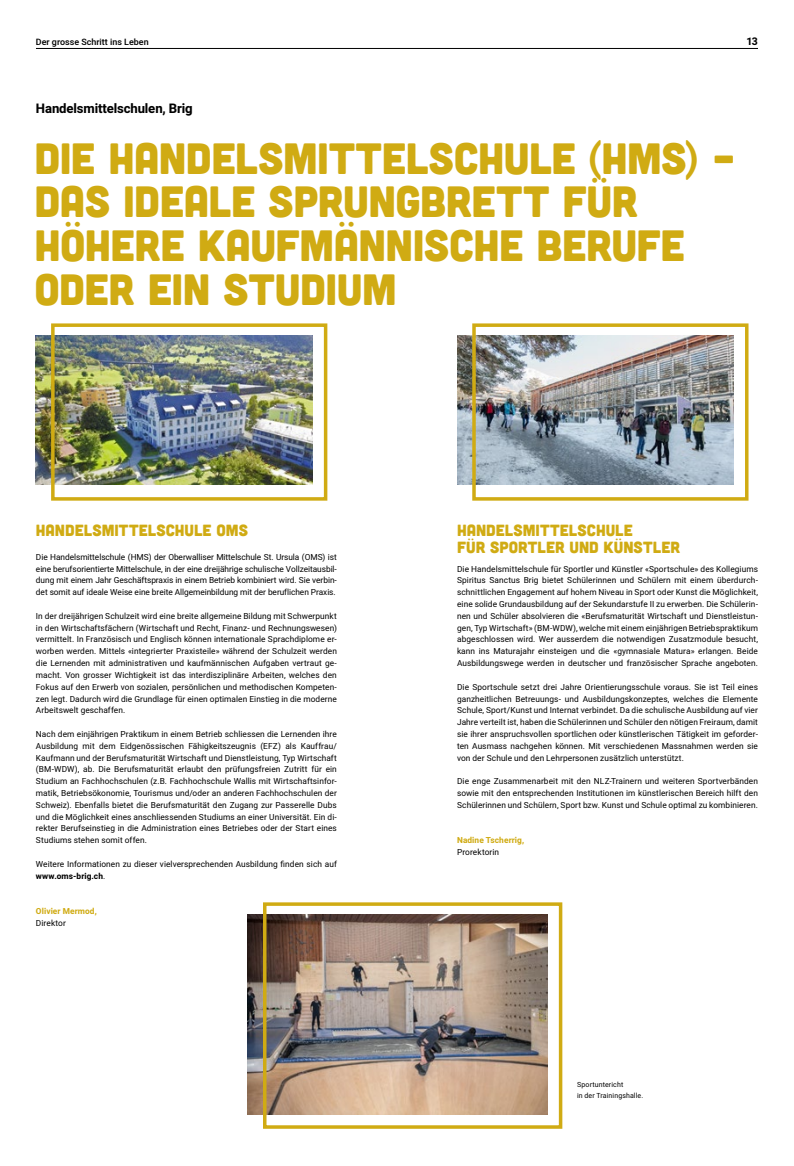
<style>
.page{position:relative;width:794px;height:1166px;background:#fff}
.page>*{position:absolute;margin:0;border:0;box-sizing:border-box;transform-origin:0 0}
.Titel_1{font:43.75px/43.8px "Cubano";letter-spacing:-.01em;color:#d0ab13}
.Untertitel{font:16.19px/16.6px "Cubano";color:#d0ab13}
.Lead{font:700 13.12px "Heebo";letter-spacing:-.01em;color:#000}
.t1{font:700 10.5px "Heebo";color:#000}
.t2{font:500 8.75px "Heebo";color:#000}
.Grundtext{font:8.31px/11.8px "Heebo";letter-spacing:.01em;color:#000;text-align:justify}
.Grundtext-2{font:700 8.31px "Heebo";letter-spacing:.01em;color:#d0ab13}
.Text_Foto_Nachweis{font:7px/11.4px "Heebo";letter-spacing:.015em;color:#000}
.s1{font-weight:700}
</style>
<div class="page">
<hr style="left:36px;top:48px;width:722px;height:1px;background:#000">
<img style="left:248px;top:914px;width:299px;height:200px">
<div style="left:263px;top:902px;width:299px;height:227px;border:4px solid #d0ab13"></div>
<img style="left:45px;top:335px;width:267px;height:149px">
<img style="left:457px;top:335px;width:276px;height:149px">
<div style="left:51px;top:323px;width:276px;height:178px;border:4px solid #d0ab13"></div>
<div style="left:472px;top:323px;width:276px;height:178px;border:4px solid #d0ab13"></div>
<div style="left:0;top:0;width:45px;height:1129px;background:#fff"></div>
<p class="t2" style="left:36px;top:35px;width:114px">Der grosse Schritt ins Leben</p>
<p class="t1" style="left:746px;top:34px;width:13px">13</p>
<p class="Lead" style="left:36px;top:99px;width:158px">Handelsmittelschulen, Brig</p>
<p class="Titel_1" style="left:34px;top:134px;width:704px">DIE HANDELSMITTELSCHULE (HMS) –<br>DAS IDEALE SPRUNGBRETT FÜR<br>HÖHERE KAUFMÄNNISCHE BERUFE<br>ODER EIN STUDIUM</p>
<p class="Untertitel" style="left:36px;top:521px;width:213px">HANDELSMITTELSCHULE OMS</p>
<p class="Grundtext" style="left:36px;top:551px;width:302px">Die Handelsmittelschule (HMS) der Oberwalliser Mittelschule St. Ursula (OMS) ist eine berufsorientierte Mittelschule, in der eine dreijährige schulische Vollzeitausbil&shy;dung mit einem Jahr Geschäftspraxis in einem Betrieb kombiniert wird. Sie verbin&shy;det somit auf ideale Weise eine breite Allgemeinbildung mit der beruflichen Praxis.</p>
<p class="Grundtext" style="left:36px;top:610px;width:302px">In der dreijährigen Schulzeit wird eine breite allgemeine Bildung mit Schwerpunkt in den Wirtschaftsfächern (Wirtschaft und Recht, Finanz- und Rechnungswesen) vermittelt. In Französisch und Englisch können internationale Sprachdiplome er&shy;worben werden. Mittels «integrierter Praxisteile» während der Schulzeit werden die Lernenden mit administrativen und kaufmännischen Aufgaben vertraut ge&shy;macht. Von grosser Wichtigkeit ist das interdisziplinäre Arbeiten, welches den Fokus auf den Erwerb von sozialen, persönlichen und methodischen Kompeten&shy;zen legt. Dadurch wird die Grundlage für einen optimalen Einstieg in die moderne Arbeitswelt geschaffen.</p>
<p class="Grundtext" style="left:36px;top:728px;width:302px">Nach dem einjährigen Praktikum in einem Betrieb schliessen die Lernenden ihre Ausbildung mit dem Eidgenössischen Fähigkeitszeugnis (EFZ) als Kauffrau/ Kaufmann und der Berufsmaturität Wirtschaft und Dienstleistung, Typ Wirtschaft (BM-WDW), ab. Die Berufsmaturität erlaubt den prüfungsfreien Zutritt für ein Studium an Fachhochschulen (z.B. Fachhochschule Wallis mit Wirtschaftsinfor&shy;matik, Betriebsökonomie, Tourismus und/oder an anderen Fachhochschulen der Schweiz). Ebenfalls bietet die Berufsmaturität den Zugang zur Passerelle Dubs und die Möglichkeit eines anschliessenden Studiums an einer Universität. Ein di&shy;rekter Berufseinstieg in die Administration eines Betriebes oder der Start eines Studiums stehen somit offen.</p>
<p class="Grundtext" style="left:36px;top:858px;width:302px">Weitere Informationen zu dieser vielversprechenden Ausbildung finden sich auf <span class="s1">www.oms-brig.ch</span>.</p>
<p class="Grundtext-2" style="left:36px;top:905px;width:62px">Olivier Mermod,</p>
<p class="Grundtext" style="left:36px;top:917px;width:31px">Direktor</p>
<p class="Untertitel" style="left:457px;top:521px;width:224px">HANDELSMITTELSCHULE<br>FÜR SPORTLER UND KÜNSTLER</p>
<p class="Grundtext" style="left:457px;top:563px;width:302px">Die Handelsmittelschule für Sportler und Künstler «Sportschule» des Kollegiums Spiritus Sanctus Brig bietet Schülerinnen und Schülern mit einem überdurch&shy;schnittlichen Engagement auf hohem Niveau in Sport oder Kunst die Möglichkeit, eine solide Grundausbildung auf der Sekundarstufe II zu erwerben. Die Schülerin&shy;nen und Schüler absolvieren die «Berufsmaturität Wirtschaft und Dienstleistun&shy;gen, Typ Wirtschaft» (BM-WDW), welche mit einem einjährigen Betriebspraktikum abgeschlossen wird. Wer ausserdem die notwendigen Zusatzmodule besucht, kann ins Maturajahr einsteigen und die «gymnasiale Matura» erlangen. Beide Ausbildungswege werden in deutscher und französischer Sprache angeboten.</p>
<p class="Grundtext" style="left:457px;top:681px;width:302px">Die Sportschule setzt drei Jahre Orientierungsschule voraus. Sie ist Teil eines ganzheitlichen Betreuungs- und Ausbildungskonzeptes, welches die Elemente Schule, Sport/Kunst und Internat verbindet. Da die schulische Ausbildung auf vier Jahre verteilt ist, haben die Schülerinnen und Schüler den nötigen Freiraum, damit sie ihrer anspruchsvollen sportlichen oder künstlerischen Tätigkeit im geforder&shy;ten Ausmass nachgehen können. Mit verschiedenen Massnahmen werden sie von der Schule und den Lehrpersonen zusätzlich unterstützt.</p>
<p class="Grundtext" style="left:457px;top:775px;width:302px">Die enge Zusammenarbeit mit den NLZ-Trainern und weiteren Sportverbänden sowie mit den entsprechenden Institutionen im künstlerischen Bereich hilft den Schülerinnen und Schülern, Sport bzw. Kunst und Schule optimal zu kombinieren.</p>
<p class="Grundtext-2" style="left:457px;top:834px;width:69px">Nadine Tscherrig,</p>
<p class="Grundtext" style="left:457px;top:846px;width:44px">Prorektorin</p>
<p class="Text_Foto_Nachweis" style="left:577px;top:1079px;width:68px">Sportuntericht<br>in der Trainingshalle.</p>
</div>
